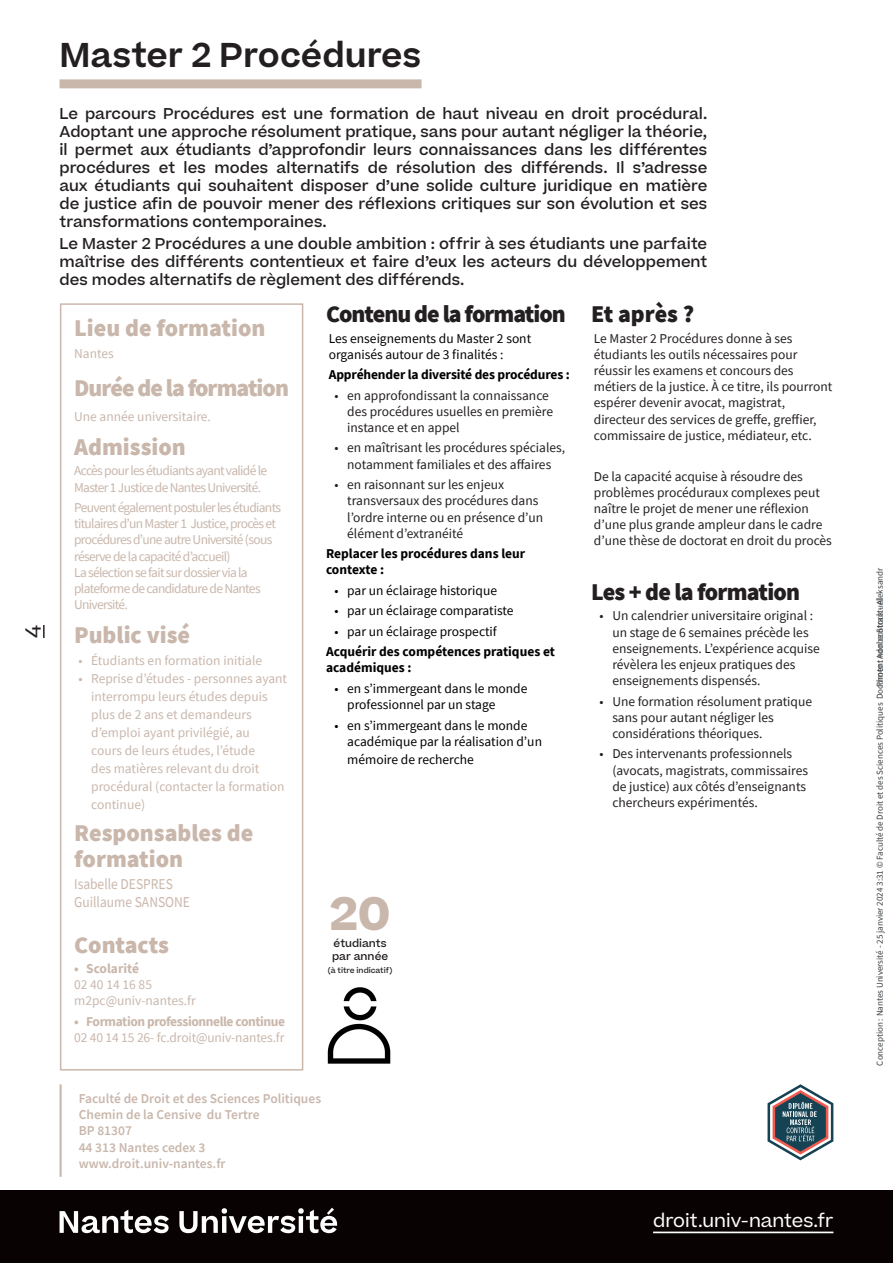
<style>
.page{position:relative;width:893px;height:1263px;background:#fff}
.page>*{position:absolute;margin:0;border:0;box-sizing:border-box;transform-origin:0 0}
.texte{font:700 45px "Beatrice";color:#c9b7ac}
.Titre{font:600 33px "Beatrice";color:#231f20}
.sous-titre_encadré{font:900 24px "Source Sans Pro";color:#c9b7ac}
.sous-titre_encadré-2{font:900 24px/25.5px "Source Sans Pro";color:#cab7ac}
.sous-titre{font:900 24px "Source Sans Pro";letter-spacing:-.04em;color:#231f20}
.sous-titre_encadré-3{font:900 24px "Source Sans Pro";letter-spacing:-.04em;color:#c9b7ac}
.sous-titre_encadré-4{font:900 24px "Source Sans Pro";letter-spacing:-.03em;color:#231f20}
.texte-2{font:21px "Beatrice";color:#231f20}
.t1{font:18px "Beatrice";color:#fff}
.verbatim{font:500 15px/18px "Beatrice";color:#231f20;text-align:justify}
.Titre_2_encadré{font:15px/18px "Source Sans Pro";color:#cab7ac;scale:.9 1}
.texte-3{font:13.5px/16.2px "Source Sans Pro";color:#231f20}
.texte_encadré{font:13.5px/16.2px "Source Sans Pro";letter-spacing:-.05em;color:#c9b7ac}
.texte-4{font:13.5px/16.2px "Source Sans Pro";color:#000001}
.texte_encadré-2{font:13.5px/18px "Source Sans Pro";color:#c9b7ac}
.texte-5{font:700 13.5px/16.2px "Source Sans Pro";color:#000001}
.info_4e_couv{font:600 13.5px "Source Sans Pro";color:#c9b7ac}
.t2{font:13.5px/16.2px "Source Sans Pro";letter-spacing:-.01em;color:#cab7ac}
.texte-6{font:500 10.5px/12.6px "Beatrice";color:#231f20}
.t3{font:9px "Source Sans Pro";color:#3a4044}
.texte-7{font:500 7.5px "Beatrice";color:#231f20}
.s1{font-weight:700}
</style>
<div class="page">
<svg style="left:43px;top:625px;width:2px;height:13px"></svg>
<div style="left:60px;top:303px;width:243px;height:767px;border:2px solid #c9b7ac"></div>
<div style="left:60px;top:79px;width:361px;height:9px;background:#c9b7ac"></div>
<hr style="left:60px;top:1084px;width:2px;height:93px;background:#c9b7ac">
<svg style="left:767px;top:1084px;width:66px;height:76px"></svg>
<img style="left:327px;top:987px;width:64px;height:77px">
<div style="left:0;top:1191px;width:893px;height:72px;background:#080302"></div>
<svg style="left:60px;top:1208px;width:277px;height:25px"></svg>
<hr style="left:653px;top:1231px;width:180px;height:2px;background:#fff">
<p class="texte-2" style="left:19px;top:638px;width:14px;rotate:-90deg">4</p>
<p class="Titre" style="left:60px;top:32px;width:363px">Master 2 Procédures</p>
<p class="verbatim" style="left:60px;top:104px;width:649px">Le parcours Procédures est une formation de haut niveau en droit procédural.<br>Adoptant une approche résolument pratique, sans pour autant négliger la théorie, il permet aux étudiants d’approfondir leurs connaissances dans les différentes procédures et les modes alternatifs de résolution des différends. Il s’adresse aux étudiants qui souhaitent disposer d’une solide culture juridique en matière de justice afin de pouvoir mener des réflexions critiques sur son évolution et ses transformations contemporaines.</p>
<p class="verbatim" style="left:60px;top:234px;width:649px">Le Master 2 Procédures a une double ambition : offrir à ses étudiants une parfaite maîtrise des différents contentieux et faire d’eux les acteurs du développement des modes alternatifs de règlement des différends.</p>
<p class="sous-titre" style="left:326px;top:297px;width:241px">Contenu de la formation</p>
<p class="texte-4" style="left:329px;top:330px;width:204px">Les enseignements du Master 2 sont organisés autour de 3 finalités :</p>
<p class="texte-5" style="left:329px;top:366px;width:243px">Appréhender la diversité des procédures :</p>
<p class="texte-3" style="left:347px;top:387px;width:207px;text-indent:-13px">• en approfondissant la connaissance des procédures usuelles en première instance et en appel</p>
<p class="texte-3" style="left:334px;top:440px;width:232px;text-align:center">• en maîtrisant les procédures spéciales, notamment familiales et des affaires</p>
<p class="texte-3" style="left:347px;top:476px;width:198px;text-indent:-13px">• en raisonnant sur les enjeux transversaux des procédures dans l’ordre interne ou en présence d’un élément d’extranéité</p>
<p class="texte-5" style="left:326px;top:545px;width:201px">Replacer les procédures dans leur contexte :</p>
<p class="texte-4" style="left:334px;top:582px;width:164px">• par un éclairage historique</p>
<p class="texte-4" style="left:334px;top:603px;width:181px">• par un éclairage comparatiste</p>
<p class="texte-4" style="left:334px;top:623px;width:164px">• par un éclairage prospectif</p>
<p class="texte-5" style="left:326px;top:643px;width:231px">Acquérir des compétences pratiques et académiques :</p>
<p class="texte-4" style="left:347px;top:680px;width:182px;text-indent:-13px">• en s’immergeant dans le monde professionnel par un stage</p>
<p class="texte-4" style="left:347px;top:717px;width:196px;text-indent:-13px">• en s’immergeant dans le monde académique par la réalisation d’un</p>
<p class="texte-4" style="left:347px;top:751px;width:128px">mémoire de recherche</p>
<p class="sous-titre" style="left:591px;top:297px;width:105px">Et après ?</p>
<p class="texte-3" style="left:594px;top:330px;width:240px">Le Master 2 Procédures donne à ses étudiants les outils nécessaires pour réussir les examens et concours des métiers de la justice. À ce titre, ils pourront espérer devenir avocat, magistrat, directeur des services de greffe, greffier, commissaire de justice, médiateur, etc.</p>
<p class="texte-3" style="left:594px;top:468px;width:240px">De la capacité acquise à résoudre des problèmes procéduraux complexes peut naître le projet de mener une réflexion d’une plus grande ampleur dans le cadre d’une thèse de doctorat en droit du procès</p>
<p class="sous-titre_encadré-4" style="left:591px;top:575px;width:211px">Les + de la formation</p>
<p class="texte-3" style="left:612px;top:608px;width:209px;text-indent:-13px">• Un calendrier universitaire original : un stage de 6 semaines précède les enseignements. L’expérience acquise révèlera les enjeux pratiques des enseignements dispensés.</p>
<p class="texte-3" style="left:612px;top:693px;width:201px;text-indent:-13px">• Une formation résolument pratique sans pour autant négliger les considérations théoriques.</p>
<p class="texte-3" style="left:612px;top:746px;width:197px;text-indent:-13px">• Des intervenants professionnels (avocats, magistrats, commissaires de justice) aux côtés d’enseignants chercheurs expérimentés.</p>
<p class="sous-titre_encadré" style="left:74px;top:311px;width:193px">Lieu de formation</p>
<p class="texte_encadré" style="left:74px;top:345px;width:41px">Nantes</p>
<p class="sous-titre_encadré-3" style="left:74px;top:372px;width:216px">Durée de la formation</p>
<p class="texte_encadré-2" style="left:74px;top:407px;width:138px">Une année universitaire.</p>
<p class="sous-titre_encadré" style="left:74px;top:430px;width:113px">Admission</p>
<p class="texte_encadré" style="left:74px;top:463px;width:195px">Accès pour les étudiants ayant validé le<br>Master 1 Justice de Nantes Université.</p>
<p class="texte_encadré" style="left:74px;top:499px;width:208px">Peuvent également postuler les étudiants titulaires d’un Master 1 Justice, procès et procédures d’une autre Université (sous réserve de la capacité d’accueil)<br>La sélection se fait sur dossier via la plateforme de candidature de Nantes Université.</p>
<p class="sous-titre_encadré" style="left:74px;top:619px;width:118px">Public visé</p>
<p class="texte_encadré-2" style="left:78px;top:652px;width:185px">• Étudiants en formation initiale</p>
<p class="texte_encadré-2" style="left:91px;top:670px;width:197px;text-indent:-13px">• Reprise d’études - personnes ayant interrompu leurs études depuis plus de 2 ans et demandeurs d’emploi ayant privilégié, au<br>cours de leurs études, l’étude<br>des matières relevant du droit procédural (contacter la formation continue)</p>
<p class="sous-titre_encadré-2" style="left:74px;top:820px;width:181px">Responsables de formation</p>
<p class="Titre_2_encadré" style="left:74px;top:875px;width:130px">Isabelle DESPRES<br>Guillaume SANSONE</p>
<p class="sous-titre_encadré-2" style="left:74px;top:931px;width:96px">Contacts</p>
<p class="t2" style="left:74px;top:960px;width:123px"><span class="s1">• Scolarité<br></span>02 40 14 16 85 m2pc@univ-nantes.fr</p>
<p class="t2" style="left:74px;top:1013px;width:212px"><span class="s1">• Formation professionnelle continue<br></span>02 40 14 15 26- fc.droit@univ-nantes.fr</p>
<p class="texte" style="left:330px;top:883px;width:62px">20</p>
<p class="texte-6" style="left:332px;top:937px;width:58px">étudiants par année</p>
<p class="texte-7" style="left:328px;top:965px;width:66px">(à titre indicatif)</p>
<p class="info_4e_couv" style="left:79px;top:1090px;width:244px">Faculté de Droit et des Sciences Politiques</p>
<p class="info_4e_couv" style="left:79px;top:1106px;width:182px">Chemin de la Censive du Tertre</p>
<p class="info_4e_couv" style="left:79px;top:1122px;width:55px">BP 81307</p>
<p class="info_4e_couv" style="left:79px;top:1138px;width:128px">44 313 Nantes cedex 3</p>
<p class="info_4e_couv" style="left:79px;top:1154px;width:148px">www.droit.univ-nantes.fr</p>
<p class="t1" style="left:653px;top:1208px;width:182px">droit.univ-nantes.fr</p>
<p class="t3" style="left:874px;top:687px;width:121px;rotate:-90deg">Photo : Adobe Stock - Aleksandr</p>
<p class="t3" style="left:874px;top:1065px;width:466px;rotate:-90deg">Conception : Nantes Université - 25 janvier 2024 3:31 © Faculté de Droit et des Sciences Politiques Document non con ractue</p>
</div>
